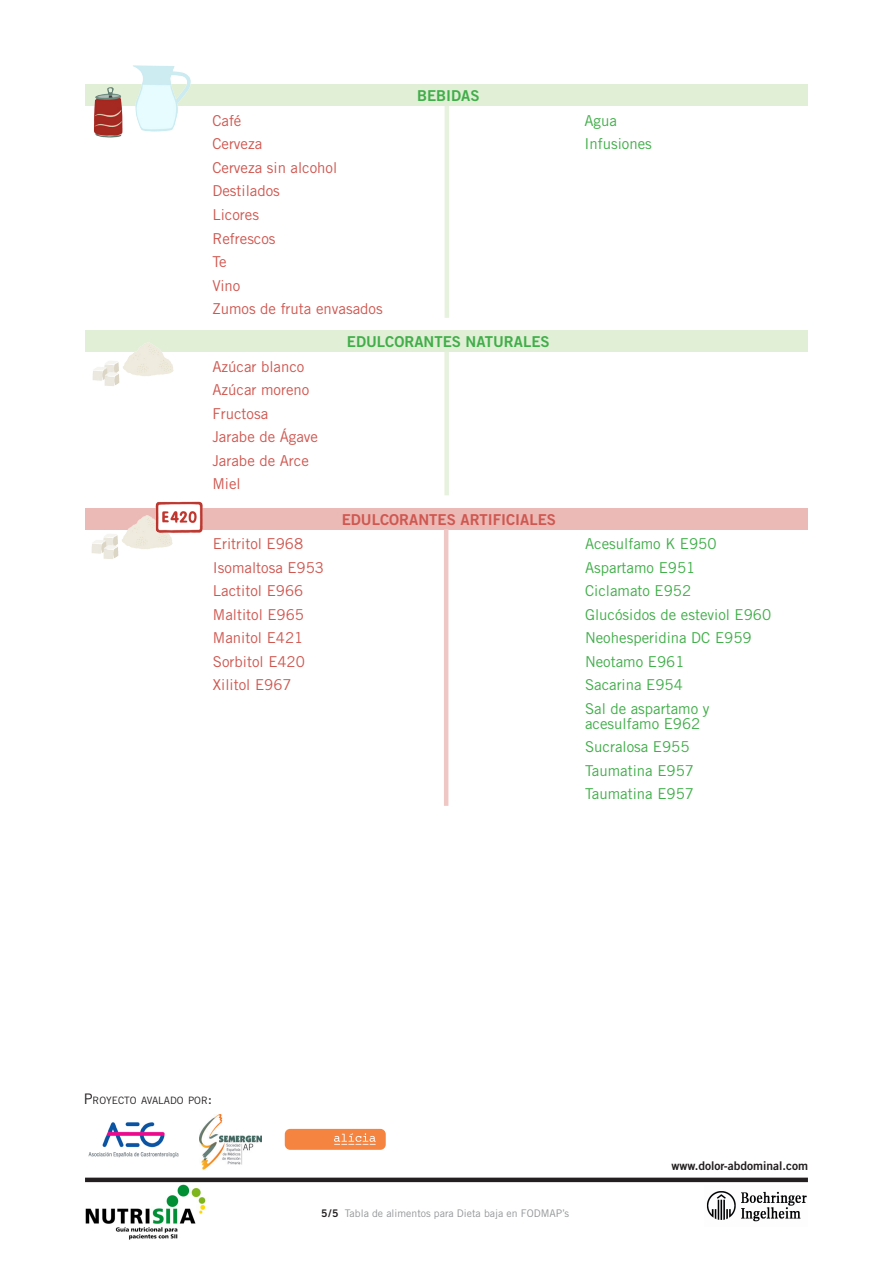
<style>
.page{position:relative;width:893px;height:1263px;background:#fff}
.page>*{position:absolute;margin:0;border:0;box-sizing:border-box;transform-origin:0 0}
.tabla{font:15px "Trade Gothic";color:#cf5750}
.tabla-2{font:15px/15px "Trade Gothic";color:#40ae49}
.t1{font:15px "Trade Gothic Bold Two";color:#40ae49}
.t2{font:15px "Trade Gothic Bold Two";color:#cf5750}
.t3{font:12px "Trade Gothic Bold Two";color:#231f20}
.t4{font:10.5px "Trade Gothic";color:#939598}
.t5{font:10.2px "Trade Gothic";color:#231f20}
.s1{font-size:14.55px}
.s2{font-family:"Trade Gothic Bold Two";color:#231f20}
</style>
<div class="page">
<img style="left:706px;top:1191px;width:101px;height:31px">
<img style="left:85px;top:1182px;width:126px;height:58px">
<div style="left:85px;top:1177px;width:723px;height:5px;background:#231f20"></div>
<div style="left:85px;top:85px;width:723px;height:21px;background:#e1efd6"></div>
<hr style="left:445px;top:106px;width:4px;height:212px;background:#e7f2de">
<div style="left:85px;top:331px;width:723px;height:21px;background:#e1efd6"></div>
<div style="left:444px;top:352px;width:5px;height:143px;background:#e7f2de"></div>
<div style="left:85px;top:508px;width:723px;height:21px;background:#ebbab6"></div>
<hr style="left:444px;top:529px;width:4px;height:277px;background:#efc8c5">
<img style="left:126px;top:65px;width:70px;height:67px">
<img style="left:92px;top:342px;width:82px;height:44px">
<img style="left:85px;top:515px;width:88px;height:44px">
<img style="left:149px;top:501px;width:62px;height:39px">
<img style="left:94px;top:85px;width:34px;height:53px">
<img style="left:88px;top:1122px;width:91px;height:36px">
<div style="left:285px;top:1129px;width:101px;height:21px;background:#f58440;border-radius:5px"></div>
<svg style="left:334px;top:1133px;width:42px;height:12px"></svg>
<img style="left:200px;top:1115px;width:62px;height:55px">
<p class="tabla" style="left:212px;top:112px;width:31px">Café</p>
<p class="tabla" style="left:212px;top:135px;width:51px">Cerveza</p>
<p class="tabla" style="left:212px;top:159px;width:126px">Cerveza sin alcohol</p>
<p class="tabla" style="left:212px;top:182px;width:69px">Destilados</p>
<p class="tabla" style="left:212px;top:206px;width:48px">Licores</p>
<p class="tabla" style="left:212px;top:229px;width:65px">Refrescos</p>
<p class="tabla" style="left:212px;top:253px;width:16px">Te</p>
<p class="tabla" style="left:212px;top:276px;width:30px">Vino</p>
<p class="tabla" style="left:212px;top:300px;width:172px">Zumos de fruta envasados</p>
<p class="t1" style="left:417px;top:86px;width:64px">BEBIDAS</p>
<p class="tabla" style="left:212px;top:357px;width:94px">Azúcar blanco</p>
<p class="tabla" style="left:212px;top:381px;width:99px">Azúcar moreno</p>
<p class="tabla" style="left:212px;top:404px;width:57px">Fructosa</p>
<p class="tabla" style="left:212px;top:428px;width:107px">Jarabe de Ágave</p>
<p class="tabla" style="left:212px;top:451px;width:98px">Jarabe de Arce</p>
<p class="tabla" style="left:212px;top:475px;width:30px">Miel</p>
<p class="tabla" style="left:213px;top:535px;width:92px">Eritritol E968</p>
<p class="tabla" style="left:213px;top:558px;width:113px">Isomaltosa E953</p>
<p class="tabla" style="left:213px;top:582px;width:92px">Lactitol E966</p>
<p class="tabla" style="left:213px;top:605px;width:93px">Maltitol E965</p>
<p class="tabla" style="left:213px;top:629px;width:92px">Manitol E421</p>
<p class="tabla" style="left:213px;top:652px;width:94px">Sorbitol E420</p>
<p class="tabla" style="left:213px;top:676px;width:80px">Xilitol E967</p>
<p class="t1" style="left:347px;top:332px;width:204px">EDULCORANTES NATURALES</p>
<p class="t2" style="left:342px;top:510px;width:216px">EDULCORANTES ARTIFICIALES</p>
<p class="tabla-2" style="left:584px;top:113px;width:34px">Agua</p>
<p class="tabla-2" style="left:584px;top:136px;width:69px">Infusiones</p>
<p class="tabla-2" style="left:585px;top:536px;width:133px">Acesulfamo K E950</p>
<p class="tabla-2" style="left:585px;top:560px;width:112px">Aspartamo E951</p>
<p class="tabla-2" style="left:585px;top:583px;width:108px">Ciclamato E952</p>
<p class="tabla-2" style="left:585px;top:607px;width:188px">Glucósidos de esteviol E960</p>
<p class="tabla-2" style="left:585px;top:630px;width:168px">Neohesperidina DC E959</p>
<p class="tabla-2" style="left:585px;top:654px;width:101px">Neotamo E961</p>
<p class="tabla-2" style="left:585px;top:677px;width:99px">Sacarina E954</p>
<p class="tabla-2" style="left:585px;top:701px;width:126px">Sal de aspartamo y acesulfamo E962</p>
<p class="tabla-2" style="left:585px;top:739px;width:106px">Sucralosa E955</p>
<p class="tabla-2" style="left:585px;top:763px;width:111px">Taumatina E957</p>
<p class="tabla-2" style="left:585px;top:786px;width:111px">Taumatina E957</p>
<p class="t5" style="left:84px;top:1094px;width:130px"><span class="s1">P</span>ROYECTO AVALADO POR<span class="s1">:</span></p>
<p class="t4" style="left:321px;top:1207px;width:250px"><span class="s2">5/5</span> Tabla de alimentos para Dieta baja en FODMAP’s</p>
<p class="t3" style="left:671px;top:1158px;width:138px">www.dolor-abdominal.com</p>
</div>
